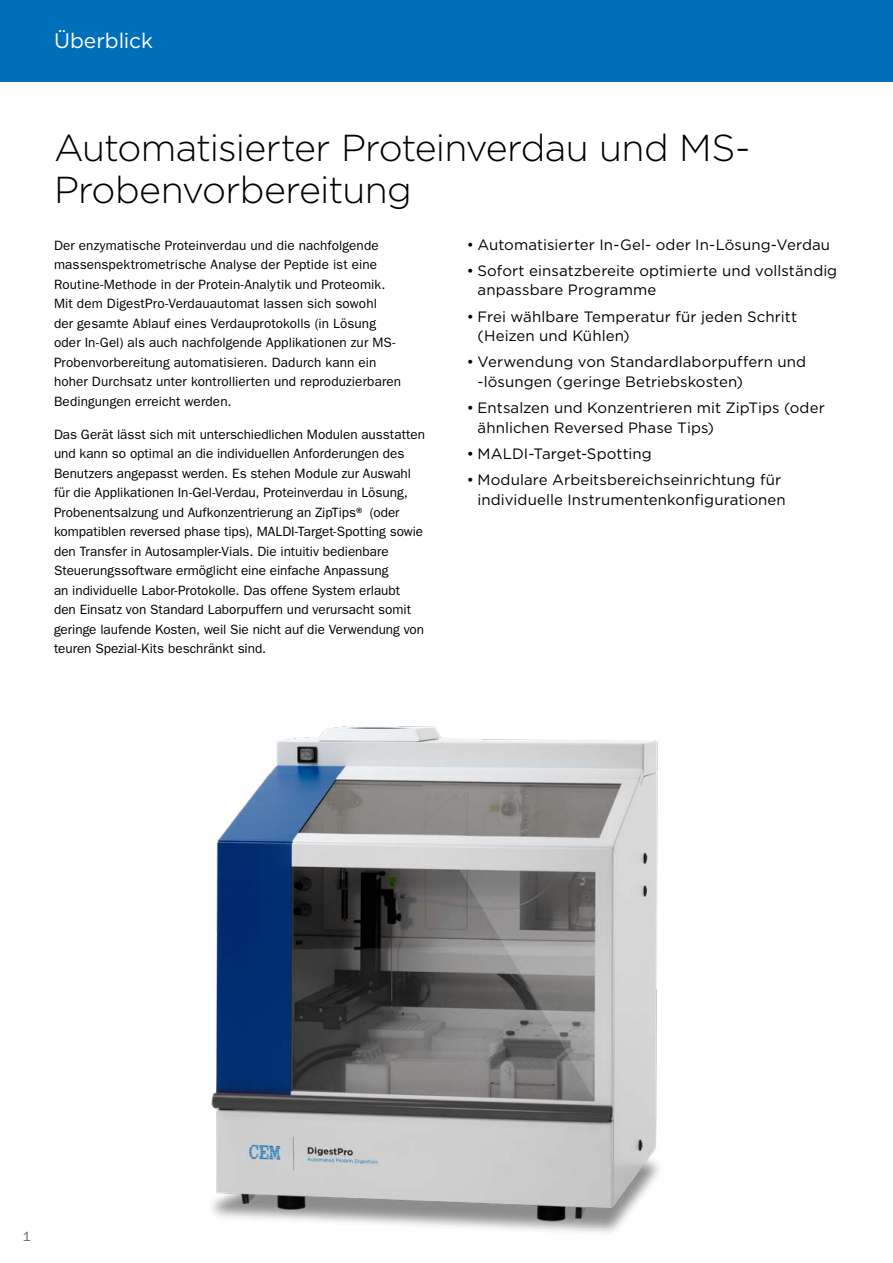
<style>
.page{position:relative;width:893px;height:1263px;background:#fff}
.page>*{position:absolute;margin:0;border:0;box-sizing:border-box;transform-origin:0 0}
.Page_Subject_Headlin{font:300 37.5px/42px "Gotham HTF";letter-spacing:-.02em;color:#000}
.Page_Header__blue_ba{font:21px "Gotham HTF";letter-spacing:-.005em;color:#fff}
.t1{font:15px/19.5px "Gotham HTF";letter-spacing:.005em;color:#000}
.Paragraph_Copy{font:13.5px/19.5px "ITC Franklin Gothic Std";color:#000}
.Page_Number{font:13.5px "ITC Franklin Gothic Std";color:#636466}
</style>
<div class="page">
<div style="left:0;top:0;width:893px;height:81px;background:#006fba"></div>
<img style="left:210px;top:726px;width:449px;height:507px">
<p class="Page_Header__blue_ba" style="left:54px;top:29px;width:101px">Überblick</p>
<p class="Page_Subject_Headlin" style="left:54px;top:126px;width:698px">Automatisierter Proteinverdau und MS-<br>Probenvorbereitung</p>
<p class="Paragraph_Copy" style="left:54px;top:235px;width:349px">Der enzymatische Proteinverdau und die nachfolgende massenspektrometrische Analyse der Peptide ist eine Routine-Methode in der Protein-Analytik und Proteomik.<br>Mit dem DigestPro-Verdauautomat lassen sich sowohl<br>der gesamte Ablauf eines Verdauprotokolls (in Lösung oder In-Gel) als auch nachfolgende Applikationen zur MS-Probenvorbereitung automatisieren. Dadurch kann ein hoher Durchsatz unter kontrollierten und reproduzierbaren Bedingungen erreicht werden.</p>
<p class="Paragraph_Copy" style="left:54px;top:424px;width:373px">Das Gerät lässt sich mit unterschiedlichen Modulen ausstatten und kann so optimal an die individuellen Anforderungen des Benutzers angepasst werden. Es stehen Module zur Auswahl für die Applikationen In-Gel-Verdau, Proteinverdau in Lösung, Probenentsalzung und Aufkonzentrierung an ZipTips® (oder kompatiblen reversed phase tips), MALDI-Target-Spotting sowie den Transfer in Autosampler-Vials. Die intuitiv bedienbare Steuerungssoftware ermöglicht eine einfache Anpassung<br>an individuelle Labor-Protokolle. Das offene System erlaubt den Einsatz von Standard Laborpuffern und verursacht somit geringe laufende Kosten, weil Sie nicht auf die Verwendung von teuren Spezial-Kits beschränkt sind.</p>
<p class="t1" style="left:467px;top:234px;width:365px">• Automatisierter In-Gel- oder In-Lösung-Verdau</p>
<p class="t1" style="left:478px;top:261px;width:361px;text-indent:-11px">• Sofort einsatzbereite optimierte und vollständig anpassbare Programme</p>
<p class="t1" style="left:478px;top:306px;width:321px;text-indent:-11px">• Frei wählbare Temperatur für jeden Schritt (Heizen und Kühlen)</p>
<p class="t1" style="left:478px;top:352px;width:330px;text-indent:-11px">• Verwendung von Standardlaborpuffern und -lösungen (geringe Betriebskosten)</p>
<p class="t1" style="left:478px;top:398px;width:349px;text-indent:-11px">• Entsalzen und Konzentrieren mit ZipTips (oder ähnlichen Reversed Phase Tips)</p>
<p class="t1" style="left:467px;top:444px;width:187px">• MALDI-Target-Spotting</p>
<p class="t1" style="left:478px;top:470px;width:310px;text-indent:-11px">• Modulare Arbeitsbereichseinrichtung für individuelle Instrumentenkonfigurationen</p>
<p class="Page_Number" style="left:23px;top:1228px;width:10px">1</p>
</div>
